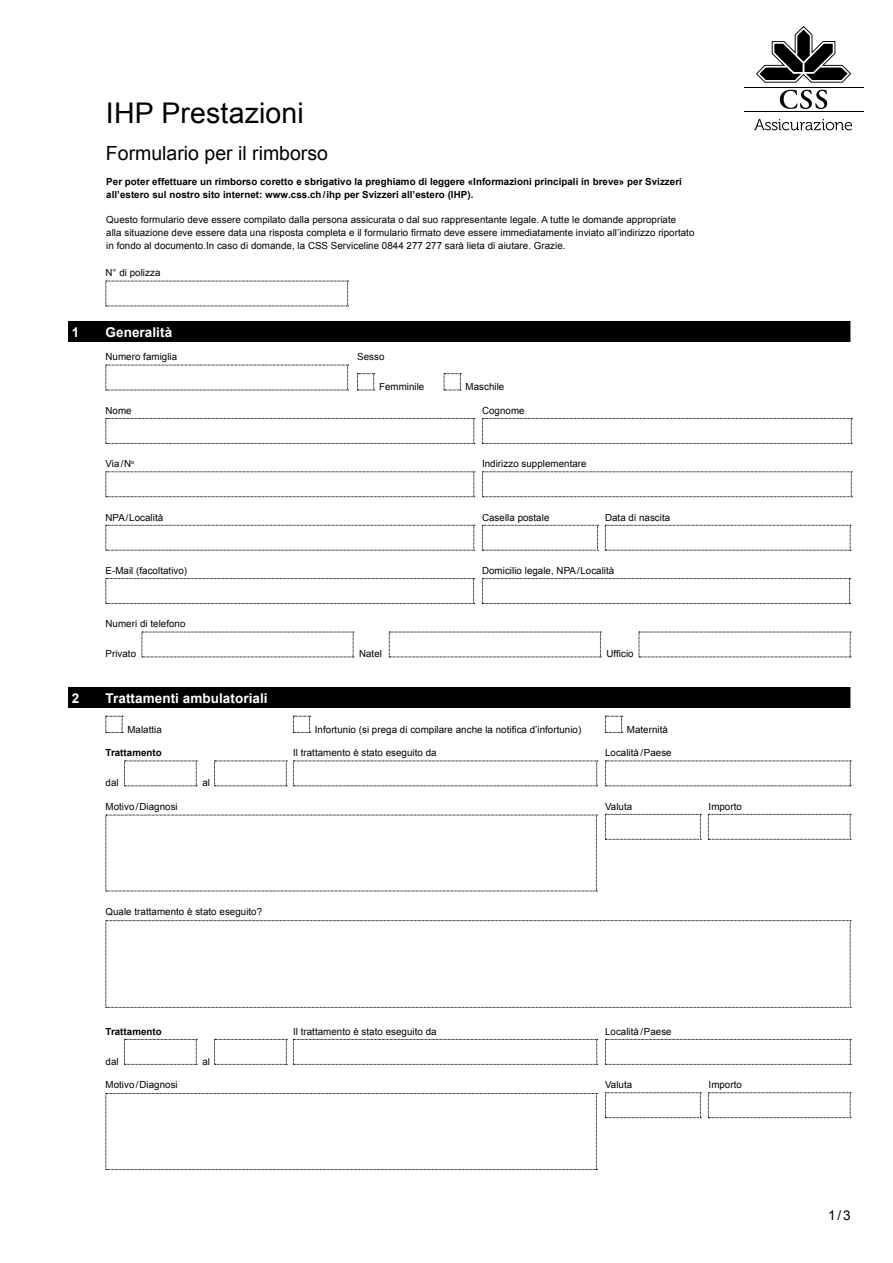
<style>
.page{position:relative;width:893px;height:1263px;background:#fff}
.page>*{position:absolute;margin:0;border:0;box-sizing:border-box;transform-origin:0 0}
.t1{font:28.5px "Arial";letter-spacing:.005em;color:#000}
.t2{font:19.5px "Arial";color:#000}
.t3{font:700 13.5px "Arial";letter-spacing:.005em;color:#fff}
.t4{font:13.5px "Arial";color:#000}
.t5{font:9.75px/12.8px "Arial";letter-spacing:.005em;color:#000}
.t6{font:700 9.75px/12.8px "Arial";letter-spacing:.005em;color:#000}
</style>
<div class="page">
<hr style="left:744px;top:111px;width:119px;height:1px;background:#000">
<hr style="left:744px;top:87px;width:119px;height:1px;background:#000">
<svg style="left:756px;top:26px;width:95px;height:57px"></svg>
<svg style="left:780px;top:90px;width:47px;height:19px"></svg>
<svg style="left:754px;top:119px;width:98px;height:11px"></svg>
<div style="left:68px;top:321px;width:782px;height:21px;background:#000"></div>
<div style="left:68px;top:687px;width:782px;height:21px;background:#000"></div>
<svg style="left:106px;top:281px;width:243px;height:26px"></svg>
<svg style="left:106px;top:365px;width:243px;height:26px"></svg>
<svg style="left:357px;top:373px;width:18px;height:18px"></svg>
<svg style="left:444px;top:373px;width:17px;height:18px"></svg>
<svg style="left:106px;top:418px;width:369px;height:26px"></svg>
<svg style="left:482px;top:418px;width:370px;height:26px"></svg>
<svg style="left:106px;top:471px;width:369px;height:26px"></svg>
<svg style="left:482px;top:471px;width:370px;height:26px"></svg>
<svg style="left:106px;top:525px;width:369px;height:26px"></svg>
<svg style="left:482px;top:525px;width:117px;height:26px"></svg>
<svg style="left:605px;top:525px;width:246px;height:26px"></svg>
<svg style="left:106px;top:578px;width:369px;height:26px"></svg>
<svg style="left:482px;top:578px;width:369px;height:26px"></svg>
<svg style="left:142px;top:632px;width:212px;height:26px"></svg>
<svg style="left:389px;top:632px;width:212px;height:26px"></svg>
<svg style="left:639px;top:632px;width:212px;height:26px"></svg>
<svg style="left:106px;top:716px;width:17px;height:17px"></svg>
<svg style="left:293px;top:716px;width:18px;height:17px"></svg>
<svg style="left:605px;top:716px;width:18px;height:17px"></svg>
<svg style="left:124px;top:761px;width:73px;height:25px"></svg>
<svg style="left:214px;top:761px;width:73px;height:25px"></svg>
<svg style="left:293px;top:761px;width:305px;height:25px"></svg>
<svg style="left:605px;top:761px;width:246px;height:25px"></svg>
<svg style="left:106px;top:815px;width:491px;height:77px"></svg>
<svg style="left:605px;top:814px;width:96px;height:26px"></svg>
<svg style="left:708px;top:814px;width:143px;height:26px"></svg>
<svg style="left:106px;top:920px;width:745px;height:88px"></svg>
<svg style="left:124px;top:1039px;width:73px;height:26px"></svg>
<svg style="left:214px;top:1039px;width:73px;height:26px"></svg>
<svg style="left:293px;top:1039px;width:305px;height:26px"></svg>
<svg style="left:605px;top:1039px;width:246px;height:26px"></svg>
<svg style="left:106px;top:1093px;width:491px;height:77px"></svg>
<svg style="left:605px;top:1092px;width:96px;height:26px"></svg>
<svg style="left:708px;top:1092px;width:143px;height:26px"></svg>
<h1 class="t1" style="left:106px;top:94px;width:199px">IHP Prestazioni</h1>
<h2 class="t2" style="left:106px;top:140px;width:224px">Formulario per il rimborso</h2>
<p class="t6" style="left:106px;top:175px;width:577px">Per poter effettuare un rimborso coretto e sbrigativo la preghiamo di leggere «Informazioni principali in breve» per Svizzeri all’estero sul nostro sito internet: www.css.ch/ihp per Svizzeri all’estero (IHP).</p>
<p class="t5" style="left:106px;top:213px;width:590px">Questo formulario deve essere compilato dalla persona assicurata o dal suo rappresentante legale. A tutte le domande appropriate<br>alla situazione deve essere data una risposta completa e il formulario firmato deve essere immediatamente inviato all’indirizzo riportato in fondo al documento.In caso di domande, la CSS Serviceline 0844 277 277 sarà lieta di aiutare. Grazie.</p>
<p class="t5" style="left:106px;top:267px;width:56px">N° di polizza</p>
<h3 class="t3" style="left:72px;top:323px;width:9px">1</h3>
<h3 class="t3" style="left:106px;top:323px;width:68px">Generalità</h3>
<p class="t5" style="left:106px;top:351px;width:73px">Numero famiglia</p>
<p class="t5" style="left:357px;top:351px;width:29px">Sesso</p>
<p class="t5" style="left:379px;top:381px;width:47px">Femminile</p>
<p class="t5" style="left:466px;top:381px;width:40px">Maschile</p>
<p class="t5" style="left:106px;top:404px;width:28px">Nome</p>
<p class="t5" style="left:482px;top:404px;width:44px">Cognome</p>
<p class="t5" style="left:106px;top:457px;width:30px">Via/N<sup>o</sup></p>
<p class="t5" style="left:482px;top:457px;width:106px">Indirizzo supplementare</p>
<p class="t5" style="left:106px;top:511px;width:59px">NPA/Località</p>
<p class="t5" style="left:482px;top:511px;width:69px">Casella postale</p>
<p class="t5" style="left:605px;top:511px;width:67px">Data di nascita</p>
<p class="t5" style="left:106px;top:564px;width:83px">E-Mail (facoltativo)</p>
<p class="t5" style="left:482px;top:564px;width:134px">Domicilio legale, NPA/Località</p>
<p class="t5" style="left:106px;top:618px;width:81px">Numeri di telefono</p>
<p class="t5" style="left:106px;top:647px;width:32px">Privato</p>
<p class="t5" style="left:359px;top:647px;width:24px">Natel</p>
<p class="t5" style="left:606px;top:647px;width:29px">Ufficio</p>
<h3 class="t3" style="left:72px;top:689px;width:9px">2</h3>
<h3 class="t3" style="left:106px;top:689px;width:164px">Trattamenti ambulatoriali</h3>
<p class="t5" style="left:127px;top:723px;width:36px">Malattia</p>
<p class="t5" style="left:315px;top:723px;width:268px">Infortunio (si prega di compilare anche la notifica d’infortunio)</p>
<p class="t5" style="left:627px;top:723px;width:43px">Maternità</p>
<p class="t6" style="left:106px;top:747px;width:58px">Trattamento</p>
<p class="t5" style="left:293px;top:746px;width:145px">Il trattamento è stato eseguito da</p>
<p class="t5" style="left:605px;top:746px;width:68px">Località/Paese</p>
<p class="t5" style="left:106px;top:776px;width:15px">dal</p>
<p class="t5" style="left:202px;top:776px;width:9px">al</p>
<p class="t5" style="left:106px;top:800px;width:74px">Motivo/Diagnosi</p>
<p class="t5" style="left:605px;top:800px;width:29px">Valuta</p>
<p class="t5" style="left:709px;top:800px;width:35px">Importo</p>
<p class="t5" style="left:106px;top:905px;width:158px">Quale trattamento è stato eseguito?</p>
<p class="t6" style="left:106px;top:1025px;width:58px">Trattamento</p>
<p class="t5" style="left:293px;top:1025px;width:145px">Il trattamento è stato eseguito da</p>
<p class="t5" style="left:605px;top:1025px;width:68px">Località/Paese</p>
<p class="t5" style="left:106px;top:1055px;width:15px">dal</p>
<p class="t5" style="left:202px;top:1055px;width:9px">al</p>
<p class="t5" style="left:106px;top:1078px;width:74px">Motivo/Diagnosi</p>
<p class="t5" style="left:605px;top:1078px;width:29px">Valuta</p>
<p class="t5" style="left:709px;top:1078px;width:35px">Importo</p>
<h3 class="t4" style="left:828px;top:1207px;width:24px">1/3</h3>
</div>
